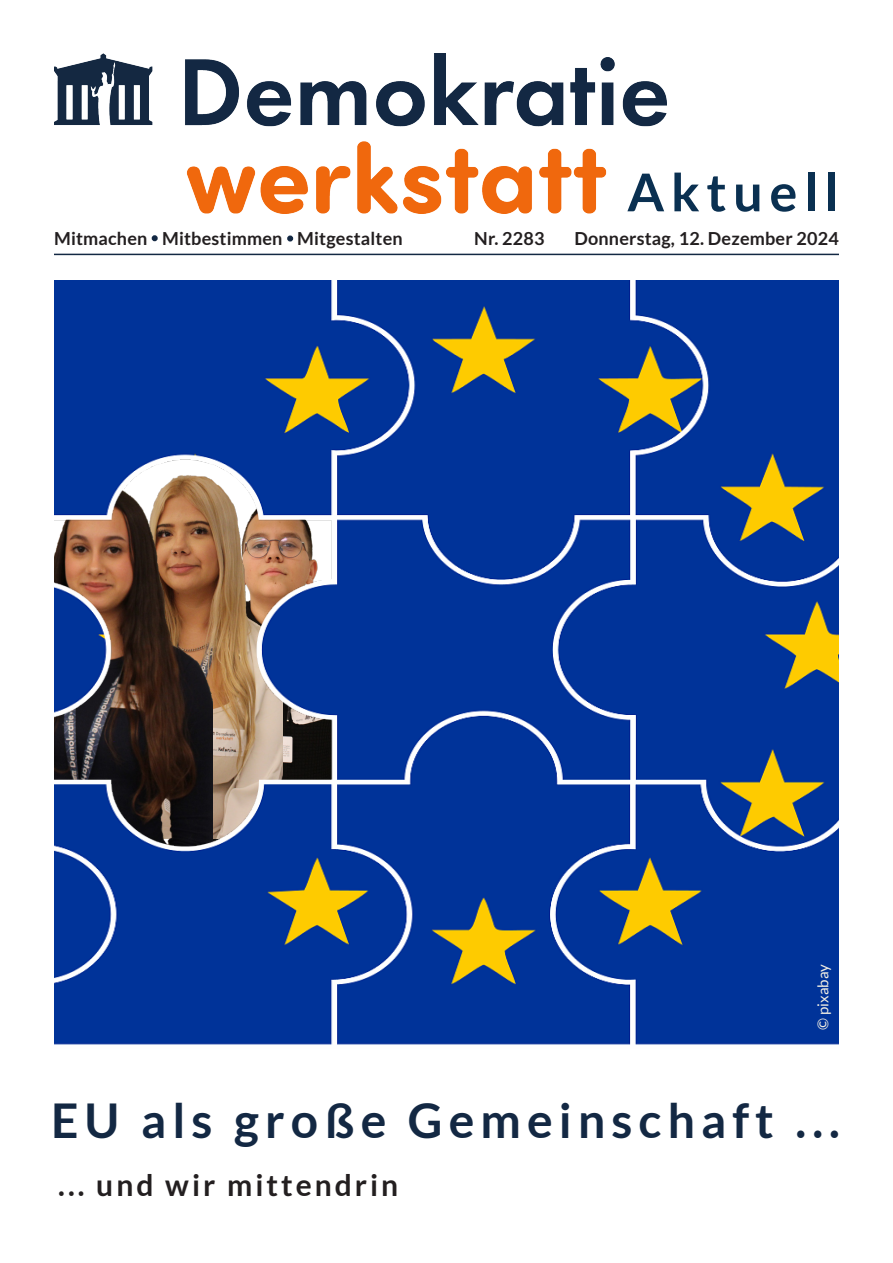
<style>
.page{position:relative;width:893px;height:1263px;background:#fff}
.page>*{position:absolute;margin:0;border:0;box-sizing:border-box;transform-origin:0 0}
.t1{font:700 52.2px "Lato";letter-spacing:.13em;color:#0a3051}
.t2{font:700 48px "Lato";letter-spacing:.13em;color:#132843}
.t3{font:700 30px "Lato";letter-spacing:.1em;color:#231f20}
.t4{font:700 18px "Lato";letter-spacing:.01em;color:#231f20}
.t5{font:15px "Lato";color:#f3efe3}
</style>
<div class="page">
<img style="left:54px;top:281px;width:785px;height:764px">
<img style="left:54px;top:53px;width:613px;height:160px">
<hr style="left:54px;top:254px;width:785px;height:1px;background:#132843">
<svg style="left:152px;top:235px;width:6px;height:6px"></svg>
<svg style="left:287px;top:235px;width:6px;height:6px"></svg>
<p class="t1" style="left:627px;top:162px;width:213px">Aktuell</p>
<p class="t4" style="left:54px;top:228px;width:350px">Mitmachen Mitbestimmen Mitgestalten</p>
<p class="t4" style="left:474px;top:228px;width:72px">Nr. 2283</p>
<p class="t4" style="left:574px;top:228px;width:266px">Donnerstag, 12. Dezember 2024</p>
<p class="t5" style="left:815px;top:1030px;width:67px;rotate:-90deg">© pixabay</p>
<p class="t2" style="left:51px;top:1093px;width:791px">EU als große Gemeinschaft ...</p>
<p class="t3" style="left:58px;top:1168px;width:342px">... und wir mittendrin</p>
</div>
